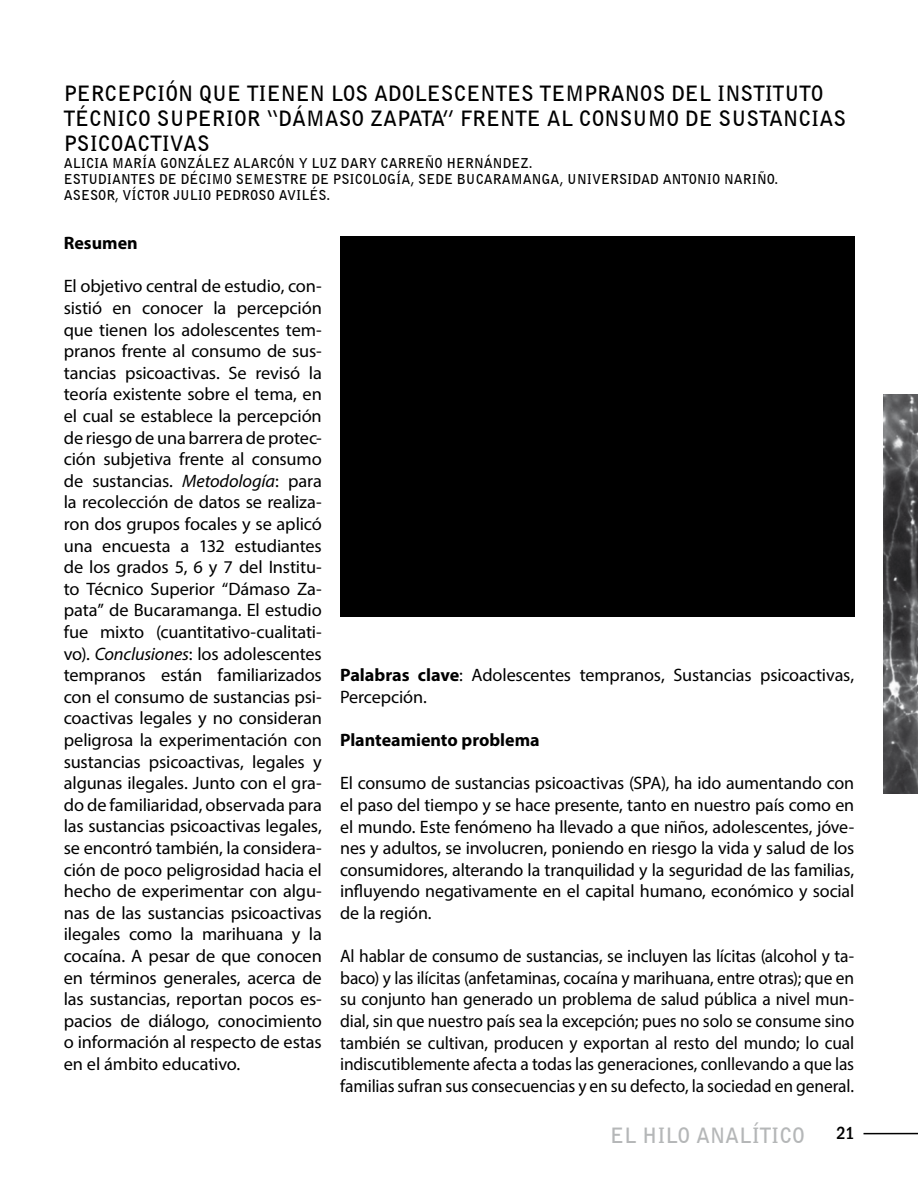
<style>
.page{position:relative;width:918px;height:1188px;background:#fff}
.page>*{position:absolute;margin:0;border:0;box-sizing:border-box;transform-origin:0 0}
.t1{font:700 21px "Bell Gothic BT";color:#000}
.t2{font:700 21px "Bell Gothic BT";color:#b5b7b8}
.t3{font:18px/21.6px "Myriad Pro";letter-spacing:-.005em;color:#000;text-align:justify}
.t4{font:700 18px "Myriad Pro";color:#000}
.t5{font:500 condensed 18px "Franklin Gothic";color:#000}
.t6{font:700 13.5px "Bell Gothic BT";color:#000}
.s1{font-style:italic}
.s2{font-weight:700}
</style>
<div class="page">
<hr style="left:864px;top:1133px;width:54px;height:1px;background:#000">
<img style="left:884px;top:395px;width:34px;height:399px">
<div style="left:340px;top:236px;width:514px;height:381px;background:#000"></div>
<p class="t1" style="left:64px;top:80px;width:27px">PERCEPCIÓN</p>
<p class="t1" style="left:199px;top:80px;width:62px">QUE TIENEN</p>
<p class="t1" style="left:331px;top:80px;width:13px">LOS</p>
<p class="t1" style="left:374px;top:80px;width:15px">ADOLESCENTES</p>
<p class="t1" style="left:540px;top:80px;width:15px">TEMPRANOS</p>
<p class="t1" style="left:671px;top:80px;width:14px">DEL</p>
<p class="t1" style="left:717px;top:80px;width:22px">INSTITUTO</p>
<p class="t1" style="left:64px;top:105px;width:39px">TÉCNICO</p>
<p class="t1" style="left:157px;top:105px;width:27px">SUPERIOR</p>
<p class="t1" style="left:267px;top:105px;width:54px">“DÁMASO</p>
<p class="t1" style="left:370px;top:105px;width:14px">ZAPATA</p>
<p class="t1" style="left:443px;top:105px;width:32px">” FRENTE</p>
<p class="t1" style="left:547px;top:105px;width:48px">AL CONSUMO</p>
<p class="t1" style="left:685px;top:105px;width:47px">DE SUSTANCIAS</p>
<p class="t1" style="left:64px;top:130px;width:13px">PSICOACTIVAS</p>
<p class="t6" style="left:64px;top:154px;width:17px">ALICIA</p>
<p class="t6" style="left:112px;top:154px;width:21px">MARÍA</p>
<p class="t6" style="left:160px;top:154px;width:92px">GONZÁLEZ ALARCÓN</p>
<p class="t6" style="left:299px;top:154px;width:61px">Y LU Z DARY</p>
<p class="t6" style="left:380px;top:154px;width:18px">CARRE</p>
<p class="t6" style="left:425px;top:154px;width:41px">ÑO HERN</p>
<p class="t6" style="left:484px;top:154px;width:19px">ÁNDE</p>
<p class="t6" style="left:520px;top:154px;width:14px">Z.</p>
<p class="t6" style="left:64px;top:170px;width:19px">ESTUDIANTES</p>
<p class="t6" style="left:159px;top:170px;width:49px">DE DÉCIMO</p>
<p class="t6" style="left:236px;top:170px;width:10px">SEMESTRE</p>
<p class="t6" style="left:312px;top:170px;width:39px">DE PSICOLOGÍA</p>
<p class="t6" style="left:411px;top:170px;width:17px">, SEDE</p>
<p class="t6" style="left:457px;top:170px;width:20px">BUCARAMANGA</p>
<p class="t6" style="left:560px;top:170px;width:27px">, UNIVERSIDAD</p>
<p class="t6" style="left:663px;top:170px;width:18px">ANTONIO</p>
<p class="t6" style="left:724px;top:170px;width:56px">NARI ÑO.</p>
<p class="t6" style="left:64px;top:186px;width:19px">ASESOR</p>
<p class="t6" style="left:115px;top:186px;width:25px">, VÍCTOR</p>
<p class="t6" style="left:173px;top:186px;width:15px">JULIO</p>
<p class="t6" style="left:215px;top:186px;width:18px">PEDROSO</p>
<p class="t6" style="left:279px;top:186px;width:53px">AVILÉS.</p>
<p class="t4" style="left:64px;top:231px;width:76px">Resumen</p>
<p class="t3" style="left:64px;top:275px;width:260px">El objetivo central de estudio, con&shy;sistió en conocer la percepción que tienen los adolescentes tem&shy;pranos frente al consumo de sus&shy;tancias psicoactivas. Se revisó la teoría existente sobre el tema, en el cual se establece la percepción de riesgo de una barrera de protec&shy;ción subjetiva frente al consumo de sustancias. <span class="s1">Metodología</span>: para la recolección de datos se realiza&shy;ron dos grupos focales y se aplicó una encuesta a 132 estudiantes de los grados 5, 6 y 7 del Institu&shy;to Técnico Superior “Dámaso Za&shy;pata” de Bucaramanga. El estudio fue mixto (cuantitativo-cualitati&shy;vo). <span class="s1">Conclusiones</span>: los adolescentes tempranos están familiarizados con el consumo de sustancias psi&shy;coactivas legales y no consideran peligrosa la experimentación con sustancias psicoactivas, legales y algunas ilegales. Junto con el gra&shy;do de familiaridad, observada para las sustancias psicoactivas legales, se encontró también, la considera&shy;ción de poco peligrosidad hacia el hecho de experimentar con algu&shy;nas de las sustancias psicoactivas ilegales como la marihuana y la cocaína. A pesar de que conocen en términos generales, acerca de las sustancias, reportan pocos es&shy;pacios de diálogo, conocimiento o información al respecto de estas en el ámbito educativo.</p>
<p class="t3" style="left:340px;top:664px;width:516px"><span class="s2">Palabras clave</span>: Adolescentes tempranos, Sustancias psicoactivas,<br>Percepción.</p>
<p class="t4" style="left:340px;top:728px;width:201px">Planteamiento problema</p>
<p class="t3" style="left:340px;top:772px;width:516px">El consumo de sustancias psicoactivas (SPA), ha ido aumentando con el paso del tiempo y se hace presente, tanto en nuestro país como en el mundo. Este fenómeno ha llevado a que niños, adolescentes, jóve&shy;nes y adultos, se involucren, poniendo en riesgo la vida y salud de los consumidores, alterando la tranquilidad y la seguridad de las familias, influyendo negativamente en el capital humano, económico y social de la región.</p>
<p class="t3" style="left:340px;top:945px;width:516px">Al hablar de consumo de sustancias, se incluyen las lícitas (alcohol y ta&shy;baco) y las ilícitas (anfetaminas, cocaína y marihuana, entre otras); que en su conjunto han generado un problema de salud pública a nivel mun&shy;dial, sin que nuestro país sea la excepción; pues no solo se consume sino también se cultivan, producen y exportan al resto del mundo; lo cual indiscutiblemente afecta a todas las generaciones, conllevando a que las familias sufran sus consecuencias y en su defecto, la sociedad en general.</p>
<p class="t2" style="left:610px;top:1121px;width:197px">EL HILO ANALÍTICO</p>
<p class="t5" style="left:837px;top:1122px;width:19px">21</p>
</div>
